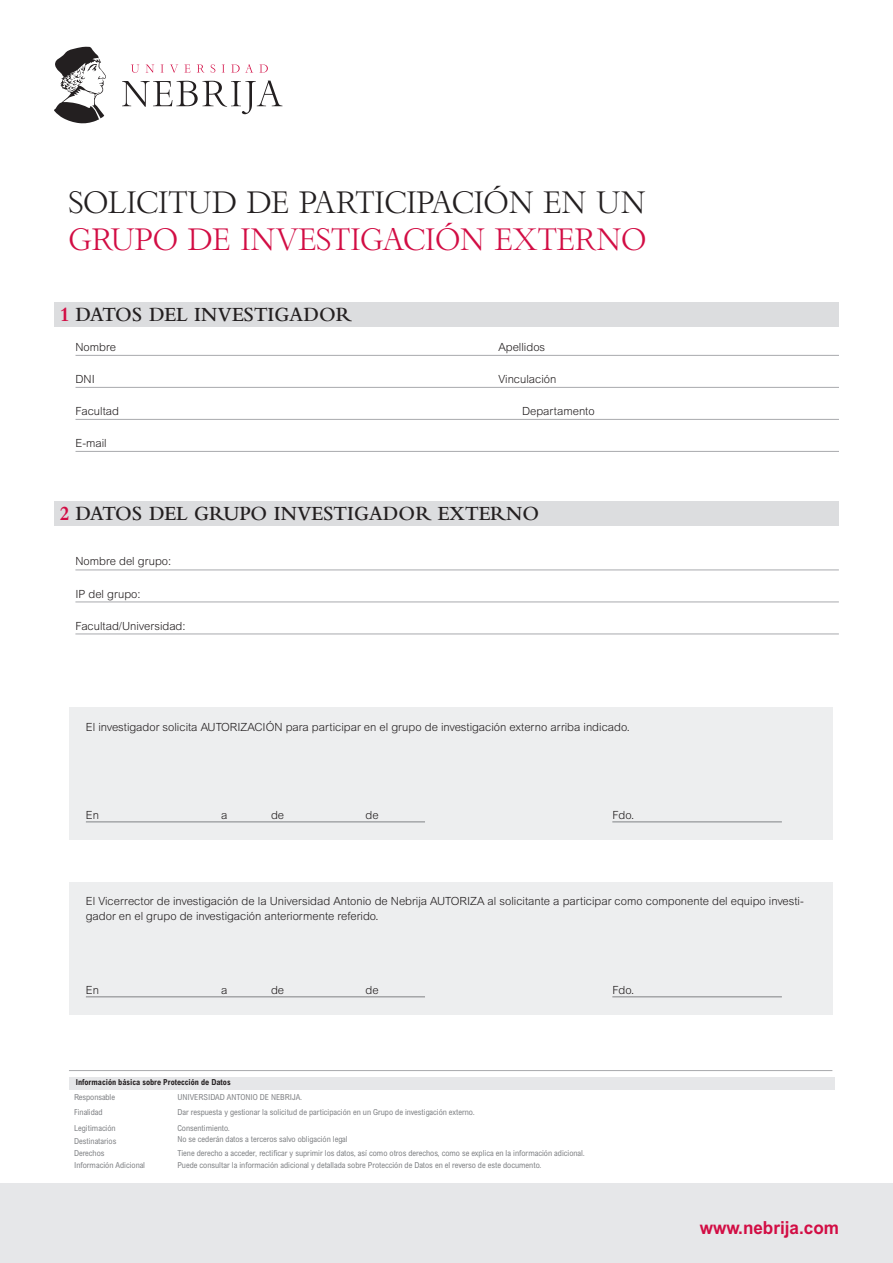
<style>
.page{position:relative;width:893px;height:1263px;background:#fff}
.page>*{position:absolute;margin:0;border:0;box-sizing:border-box;transform-origin:0 0}
.t1{font:30px "Bembo Titling";color:#231f20}
.t2{font:30px "Bembo Titling";color:#d20d44}
.t3{font:600 21px "Bembo Std";color:#231f20;scale:.95 1}
.t4{font:700 18px "Arial MT Pro";color:#d20d44;scale:.95 1}
.t5{font:300 11.25px/15px "Arial MT Pro";color:#231f20}
.t6{font:condensed 8.25px "Arial MT Pro";color:#808285}
.t7{font:700 condensed 8.25px "Arial MT Pro";color:#231f20}
.s1{font-weight:700;color:#d20d44}
</style>
<div class="page">
<div style="left:0;top:1183px;width:893px;height:80px;background:#e6e7e9"></div>
<div style="left:54px;top:502px;width:785px;height:24px;background:#dcdddf"></div>
<hr style="left:75px;top:570px;width:764px;height:1px;background:#a8a9ad">
<hr style="left:75px;top:602px;width:764px;height:1px;background:#a8a9ad">
<hr style="left:75px;top:634px;width:764px;height:1px;background:#a8a9ad">
<div style="left:69px;top:882px;width:763px;height:133px;background:#edeeef"></div>
<hr style="left:86px;top:996px;width:339px;height:1px;background:#808285">
<hr style="left:612px;top:996px;width:170px;height:1px;background:#808285">
<div style="left:69px;top:707px;width:763px;height:133px;background:#edeeef"></div>
<hr style="left:86px;top:822px;width:339px;height:1px;background:#808285">
<hr style="left:612px;top:822px;width:170px;height:1px;background:#808285">
<svg style="left:54px;top:47px;width:52px;height:77px"></svg>
<svg style="left:131px;top:64px;width:137px;height:9px"></svg>
<svg style="left:122px;top:81px;width:160px;height:33px"></svg>
<hr style="left:76px;top:355px;width:763px;height:1px;background:#a8a9ad">
<hr style="left:76px;top:387px;width:763px;height:1px;background:#a8a9ad">
<hr style="left:76px;top:419px;width:763px;height:1px;background:#a8a9ad">
<hr style="left:76px;top:451px;width:763px;height:1px;background:#a8a9ad">
<div style="left:54px;top:302px;width:785px;height:25px;background:#dcdddf"></div>
<div style="left:70px;top:1077px;width:765px;height:12px;background:#e6e7e9"></div>
<hr style="left:69px;top:1070px;width:763px;height:1px;background:#a8a9ad">
<h1 class="t1" style="left:69px;top:184px;width:578px">SOLICITUD DE PARTICIPACIÓN EN UN</h1>
<h1 class="t2" style="left:69px;top:222px;width:579px">GRUPO DE INVESTIGACIÓN EXTERNO</h1>
<h2 class="t3" style="left:60px;top:302px;width:309px"><span class="s1">1</span> DATOS DEL INVESTIGADOR</h2>
<h3 class="t5" style="left:76px;top:340px;width:42px">Nombre</h3>
<h3 class="t5" style="left:499px;top:340px;width:48px">Apellidos</h3>
<h3 class="t5" style="left:76px;top:372px;width:21px">DNI</h3>
<h3 class="t5" style="left:499px;top:372px;width:59px">Vinculación</h3>
<h3 class="t5" style="left:76px;top:404px;width:45px">Facultad</h3>
<h3 class="t5" style="left:522px;top:404px;width:74px">Departamento</h3>
<h3 class="t5" style="left:76px;top:436px;width:33px">E-mail</h3>
<h2 class="t3" style="left:60px;top:502px;width:506px"><span class="s1">2</span> DATOS DEL GRUPO INVESTIGADOR EXTERNO</h2>
<h3 class="t5" style="left:75px;top:554px;width:97px">Nombre del grupo:</h3>
<h3 class="t5" style="left:75px;top:586px;width:67px">IP del grupo:</h3>
<h3 class="t5" style="left:75px;top:618px;width:112px">Facultad/Universidad:</h3>
<h3 class="t5" style="left:86px;top:719px;width:545px">El investigador solicita AUTORIZACIÓN para participar en el grupo de investigación externo arriba indicado.</h3>
<h3 class="t5" style="left:86px;top:808px;width:15px">En</h3>
<h3 class="t5" style="left:221px;top:808px;width:8px">a</h3>
<h3 class="t5" style="left:271px;top:808px;width:15px">de</h3>
<h3 class="t5" style="left:365px;top:808px;width:15px">de</h3>
<h3 class="t5" style="left:612px;top:808px;width:23px">Fdo.</h3>
<h3 class="t5" style="left:86px;top:894px;width:719px">El Vicerrector de investigación de la Universidad Antonio de Nebrija AUTORIZA al solicitante a participar como componente del equipo investi&shy;gador en el grupo de investigación anteriormente referido.</h3>
<h3 class="t5" style="left:86px;top:983px;width:15px">En</h3>
<h3 class="t5" style="left:221px;top:983px;width:8px">a</h3>
<h3 class="t5" style="left:271px;top:983px;width:15px">de</h3>
<h3 class="t5" style="left:365px;top:983px;width:15px">de</h3>
<h3 class="t5" style="left:612px;top:983px;width:23px">Fdo.</h3>
<p class="t7" style="left:76px;top:1078px;width:156px">Información básica sobre Protección de Datos</p>
<p class="t6" style="left:74px;top:1092px;width:43px">Responsable</p>
<p class="t6" style="left:177px;top:1092px;width:126px">UNIVERSIDAD ANTONIO DE NEBRIJA.</p>
<p class="t6" style="left:74px;top:1107px;width:30px">Finalidad</p>
<p class="t6" style="left:177px;top:1107px;width:299px">Dar respuesta y gestionar la solicitud de participación en un Grupo de investigación externo.</p>
<p class="t6" style="left:74px;top:1123px;width:43px">Legitimación</p>
<p class="t6" style="left:177px;top:1123px;width:54px">Consentimiento.</p>
<p class="t6" style="left:74px;top:1136px;width:44px">Destinatarios</p>
<p class="t6" style="left:177px;top:1134px;width:172px">No se cederán datos a terceros salvo obligación legal</p>
<p class="t6" style="left:74px;top:1148px;width:32px">Derechos</p>
<p class="t6" style="left:177px;top:1148px;width:409px">Tiene derecho a acceder, rectificar y suprimir los datos, así como otros derechos, como se explica en la información adicional.</p>
<p class="t6" style="left:74px;top:1160px;width:73px">Información Adicional</p>
<p class="t6" style="left:177px;top:1160px;width:366px">Puede consultar la información adicional y detallada sobre Protección de Datos en el reverso de este documento.</p>
<h3 class="t4" style="left:700px;top:1217px;width:148px">www.nebrija.com</h3>
</div>
